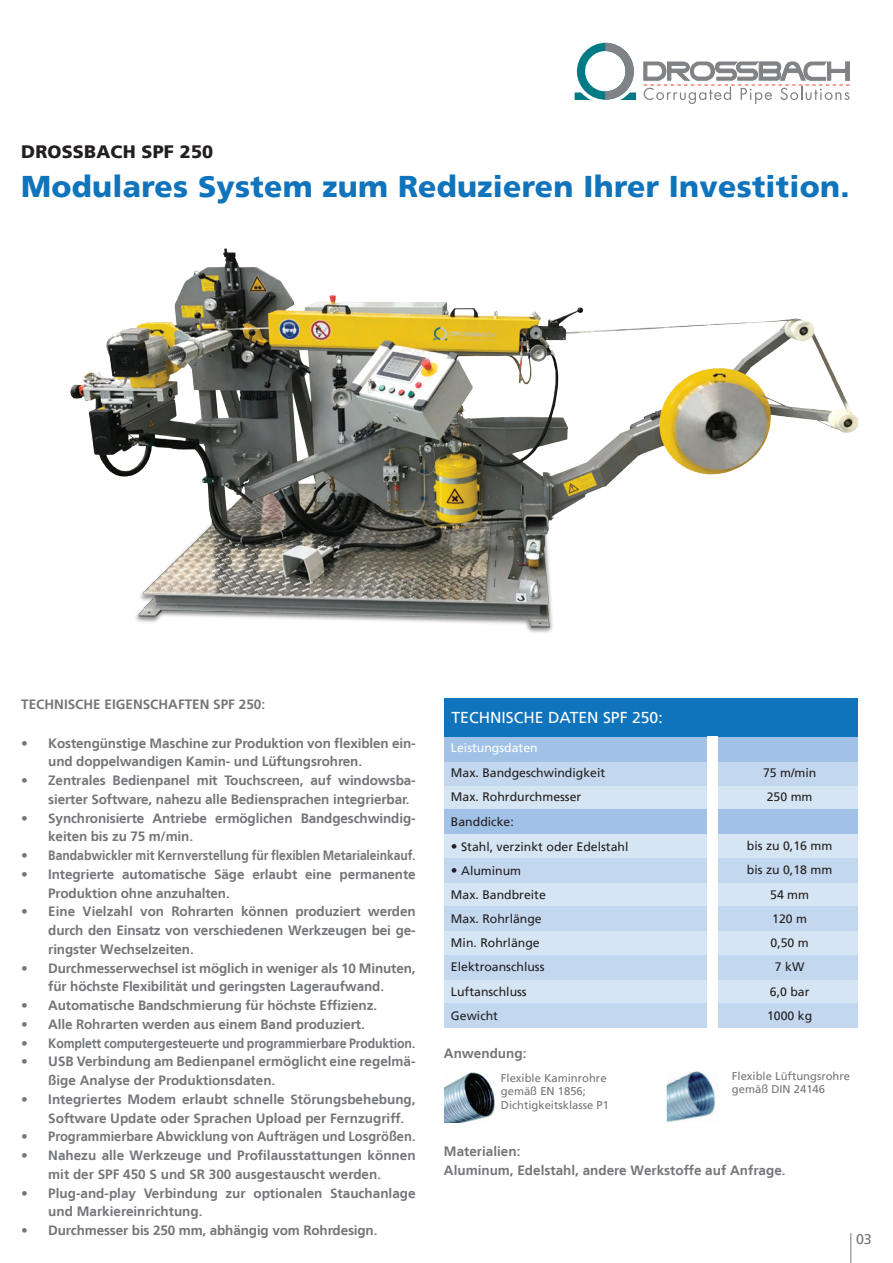
<style>
.page{position:relative;width:893px;height:1263px;background:#fff}
.page>*{position:absolute;margin:0;border:0;box-sizing:border-box;transform-origin:0 0}
.t1{font:900 30px "Frutiger LT";letter-spacing:.01em;color:#1074bc}
.t2{font:900 18px "Frutiger LT";letter-spacing:.01em;color:#231f20}
.t3{font:15.75px "Frutiger LT";color:#fff}
.t4{font:14.25px "Frutiger LT";color:#757679}
.t5{font:700 13.5px/18.8px "Frutiger LT";letter-spacing:-.01em;color:#757679}
.t6{font:12.3px "Frutiger LT";color:#231f20}
.t7{font:12.3px "Frutiger LT";color:#fff}
.t8{font:11.25px/13.5px "Frutiger LT";color:#757679}
.s1{font-weight:700;font-size:13.5px}
</style>
<div class="page">
<hr style="left:850px;top:1233px;width:1px;height:30px;background:#757679">
<svg style="left:575px;top:43px;width:61px;height:57px"></svg>
<svg style="left:644px;top:62px;width:206px;height:42px"></svg>
<div style="left:444px;top:785px;width:413px;height:25px;background:#d6e5f4"></div>
<div style="left:444px;top:834px;width:413px;height:24px;background:#d6e5f4"></div>
<div style="left:444px;top:882px;width:413px;height:25px;background:#d6e5f4"></div>
<div style="left:444px;top:931px;width:413px;height:24px;background:#d6e5f4"></div>
<div style="left:444px;top:979px;width:413px;height:25px;background:#d6e5f4"></div>
<div style="left:444px;top:761px;width:413px;height:24px;background:#c3d8ef"></div>
<div style="left:444px;top:737px;width:413px;height:24px;background:#a1c2e6"></div>
<div style="left:444px;top:810px;width:413px;height:24px;background:#a1c2e6"></div>
<div style="left:444px;top:858px;width:413px;height:24px;background:#c3d8ef"></div>
<div style="left:444px;top:906px;width:413px;height:25px;background:#c3d8ef"></div>
<div style="left:444px;top:955px;width:413px;height:24px;background:#c3d8ef"></div>
<div style="left:444px;top:1003px;width:413px;height:25px;background:#c3d8ef"></div>
<div style="left:444px;top:698px;width:413px;height:39px;background:#1074bc"></div>
<div style="left:707px;top:737px;width:11px;height:300px;background:#fff"></div>
<img style="left:444px;top:1072px;width:51px;height:50px">
<img style="left:667px;top:1071px;width:49px;height:51px">
<img style="left:70px;top:248px;width:789px;height:385px">
<h2 class="t2" style="left:21px;top:141px;width:193px">DROSSBACH SPF 250</h2>
<h1 class="t1" style="left:21px;top:169px;width:830px">Modulares System zum Reduzieren Ihrer Investition.</h1>
<p class="t5" style="left:21px;top:695px;width:17px">Tech</p>
<p class="t5" style="left:54px;top:695px;width:18px">nische</p>
<p class="t5" style="left:105px;top:695px;width:8px">eige</p>
<p class="t5" style="left:133px;top:695px;width:20px">nscha</p>
<p class="t5" style="left:178px;top:695px;width:89px">fte n SPF 250:</p>
<p class="t5" style="left:48px;top:734px;width:369px;text-indent:-27px">• Kostengünstige Maschine zur Produktion von flexiblen ein&shy;und doppelwandigen Kamin- und Lüftungsrohren.</p>
<p class="t5" style="left:48px;top:771px;width:369px;text-indent:-27px">• Zentrales Bedienpanel mit Touchscreen, auf windowsba&shy;sierter Software, nahezu alle Bediensprachen integrierbar.</p>
<p class="t5" style="left:48px;top:809px;width:369px;text-indent:-27px">• Synchronisierte Antriebe ermöglichen Bandgeschwindig&shy;keiten bis zu 75 m/min.</p>
<p class="t5" style="left:21px;top:846px;width:396px">• Bandabwickler mit Kernverstellung für flexiblen Metarialeinkauf.</p>
<p class="t5" style="left:48px;top:865px;width:369px;text-indent:-27px">• Integrierte automatische Säge erlaubt eine permanente<br>Produktion ohne anzuhalten.</p>
<p class="t5" style="left:48px;top:902px;width:369px;text-align:justify;text-indent:-27px">• Eine Vielzahl von Rohrarten können produziert werden durch den Einsatz von verschiedenen Werkzeugen bei ge&shy;ringster Wechselzeiten.</p>
<p class="t5" style="left:21px;top:959px;width:396px;text-align:center">• Durchmesserwechsel ist möglich in weniger als 10 Minuten, für höchste Flexibilität und geringsten Lageraufwand.</p>
<p class="t5" style="left:21px;top:996px;width:357px">• Automatische Bandschmierung für höchste Effizienz.</p>
<p class="t5" style="left:21px;top:1015px;width:345px">• Alle Rohrarten werden aus einem Band produziert.</p>
<p class="t5" style="left:21px;top:1034px;width:396px">• Komplett computergesteuerte und programmierbare Produktion.</p>
<p class="t5" style="left:48px;top:1052px;width:369px;text-indent:-27px">• USB Verbindung am Bedienpanel ermöglicht eine regelmä&shy;ßige Analyse der Produktionsdaten.</p>
<p class="t5" style="left:48px;top:1090px;width:369px;text-indent:-27px">• Integriertes Modem erlaubt schnelle Störungsbehebung,<br>Software Update oder Sprachen Upload per Fernzugriff.</p>
<p class="t5" style="left:21px;top:1127px;width:396px">• Programmierbare Abwicklung von Aufträgen und Losgrößen.</p>
<p class="t5" style="left:21px;top:1146px;width:396px;text-align:center">• Nahezu alle Werkzeuge und Profilausstattungen können mit der SPF 450 S und SR 300 ausgestauscht werden.</p>
<p class="t5" style="left:48px;top:1184px;width:369px;text-indent:-27px">• Plug-and-play Verbindung zur optionalen Stauchanlage und Markiereinrichtung.</p>
<p class="t5" style="left:21px;top:1221px;width:358px">• Durchmesser bis 250 mm, abhängig vom Rohrdesign.</p>
<p class="t3" style="left:451px;top:708px;width:65px">TECHNIsche</p>
<p class="t3" style="left:548px;top:708px;width:116px">DATen SPF 250:</p>
<p class="t7" style="left:451px;top:741px;width:88px">Leistungsdaten</p>
<p class="t6" style="left:451px;top:765px;width:156px">Max. Bandgeschwindigkeit</p>
<p class="t6" style="left:763px;top:765px;width:55px">75 m/min</p>
<p class="t6" style="left:451px;top:789px;width:132px">Max. Rohrdurchmesser</p>
<p class="t6" style="left:767px;top:789px;width:47px">250 mm</p>
<p class="t6" style="left:451px;top:814px;width:64px">Banddicke:</p>
<p class="t6" style="left:451px;top:840px;width:179px"><span class="s1">•</span> Stahl, verzinkt oder Edelstahl</p>
<p class="t6" style="left:747px;top:839px;width:87px">bis zu 0,16 mm</p>
<p class="t6" style="left:451px;top:864px;width:72px"><span class="s1">•</span> Aluminum</p>
<p class="t6" style="left:747px;top:863px;width:87px">bis zu 0,18 mm</p>
<p class="t6" style="left:451px;top:887px;width:96px">Max. Bandbreite</p>
<p class="t6" style="left:770px;top:887px;width:40px">54 mm</p>
<p class="t6" style="left:451px;top:911px;width:92px">Max. Rohrlänge</p>
<p class="t6" style="left:772px;top:911px;width:36px">120 m</p>
<p class="t6" style="left:451px;top:936px;width:90px">Min. Rohrlänge</p>
<p class="t6" style="left:770px;top:936px;width:40px">0,50 m</p>
<p class="t6" style="left:451px;top:960px;width:95px">Elektroanschluss</p>
<p class="t6" style="left:775px;top:960px;width:31px">7 kW</p>
<p class="t6" style="left:451px;top:984px;width:77px">Luftanschluss</p>
<p class="t6" style="left:770px;top:984px;width:41px">6,0 bar</p>
<p class="t6" style="left:451px;top:1008px;width:49px">Gewicht</p>
<p class="t6" style="left:767px;top:1008px;width:47px">1000 kg</p>
<p class="t5" style="left:444px;top:1044px;width:84px">Anwendung:</p>
<p class="t8" style="left:501px;top:1071px;width:110px">Flexible Kaminrohre gemäß EN 1856;<br>Dichtigkeitsklasse P1</p>
<p class="t8" style="left:732px;top:1069px;width:120px">Flexible Lüftungsrohre gemäß DIN 24146</p>
<p class="t5" style="left:444px;top:1141px;width:343px;line-height:19.5px">Materialien:<br>Aluminum, Edelstahl, andere Werkstoffe auf Anfrage.</p>
<p class="t4" style="left:856px;top:1230px;width:17px">03</p>
</div>
